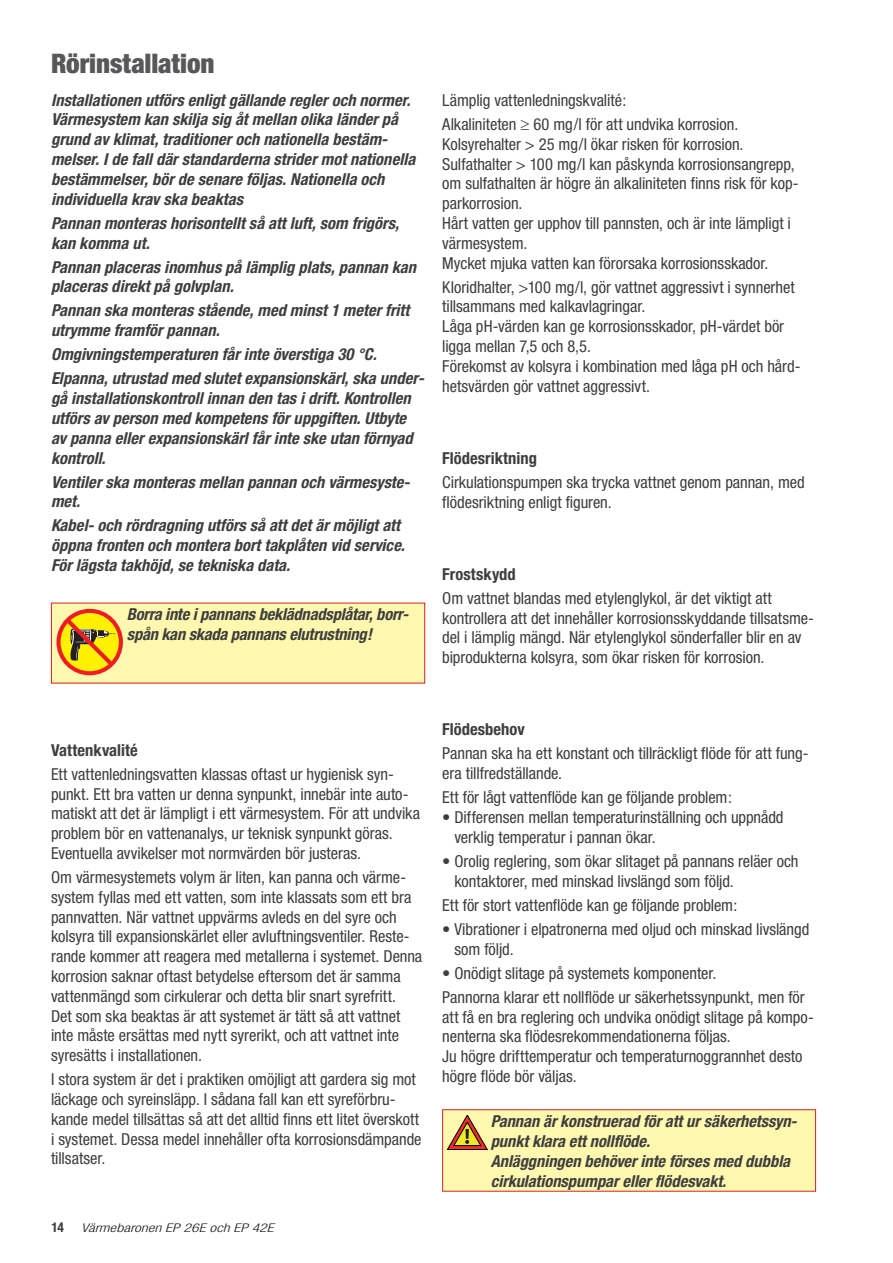
<style>
.page{position:relative;width:893px;height:1263px;background:#fff}
.page>*{position:absolute;margin:0;border:0;box-sizing:border-box;transform-origin:0 0}
.Sidorubrik{font:900 condensed 27px "Helvetica Neue";letter-spacing:-.005em;color:#57585a}
.Brödtext{font:condensed 16.5px/19.8px "Helvetica Neue";letter-spacing:-.005em;color:#3e3e3f}
.Brödtext-2{font:italic 700 condensed 16.5px/19.8px "Helvetica Neue";color:#3e3e3f}
.Styckerubrik{font:700 condensed 16.5px "Helvetica Neue";letter-spacing:.005em;color:#3e3e3f}
.t1{font:700 condensed 13.5px "Helvetica Neue";color:#3e3e3f}
.t2{font:italic 300 condensed 12px "Helvetica Neue";letter-spacing:.005em;color:#231f20;scale:1.3 1}
</style>
<div class="page">
<div style="left:51px;top:603px;width:374px;height:80px;background:#fff8ae"></div>
<div style="left:56px;top:609px;width:67px;height:66px;border:4px solid #ee1d23;border-radius:50%"></div>
<svg style="left:62px;top:614px;width:55px;height:56px;background:#deaf1b"></svg>
<div style="left:443px;top:1110px;width:373px;height:81px;background:#fff8ae"></div>
<svg style="left:447px;top:1115px;width:40px;height:34px"></svg>
<div style="left:442px;top:1109px;width:374px;height:82px;border:1px solid #d1232a"></div>
<p class="Sidorubrik" style="left:51px;top:47px;width:165px">Rörinstallation</p>
<p class="Brödtext-2" style="left:51px;top:90px;width:366px">Installationen utförs enligt gällande regler och normer.<br>Värmesystem kan skilja sig åt mellan olika länder på grund av klimat, traditioner och nationella bestäm&shy;melser. I de fall där standarderna strider mot nationella bestämmelser, bör de senare följas. Nationella och individuella krav ska beaktas</p>
<p class="Brödtext-2" style="left:51px;top:213px;width:349px">Pannan monteras horisontellt så att luft, som frigörs, kan komma ut.</p>
<p class="Brödtext-2" style="left:51px;top:257px;width:367px">Pannan placeras inomhus på lämplig plats, pannan kan placeras direkt på golvplan.</p>
<p class="Brödtext-2" style="left:51px;top:300px;width:360px">Pannan ska monteras stående, med minst 1 meter fritt utrymme framför pannan.</p>
<p class="Brödtext-2" style="left:51px;top:344px;width:327px">Omgivningstemperaturen får inte överstiga 30 °C.</p>
<p class="Brödtext-2" style="left:51px;top:368px;width:375px">Elpanna, utrustad med slutet expansionskärl, ska under&shy;gå installationskontroll innan den tas i drift. Kontrollen utförs av person med kompetens för uppgiften. Utbyte av panna eller expansionskärl får inte ske utan förnyad kontroll.</p>
<p class="Brödtext-2" style="left:51px;top:472px;width:361px">Ventiler ska monteras mellan pannan och värmesyste&shy;met.</p>
<p class="Brödtext-2" style="left:51px;top:515px;width:355px">Kabel- och rördragning utförs så att det är möjligt att öppna fronten och montera bort takplåten vid service.<br>För lägsta takhöjd, se tekniska data.</p>
<p class="Brödtext-2" style="left:127px;top:604px;width:284px">Borra inte i pannans beklädnadsplåtar, borr&shy;spån kan skada pannans elutrustning!</p>
<p class="Brödtext" style="left:442px;top:90px;width:186px">Lämplig vattenledningskvalité:</p>
<p class="Brödtext" style="left:442px;top:114px;width:358px">Alkaliniteten ≥ 60 mg/l för att undvika korrosion.<br>Kolsyrehalter &gt; 25 mg/l ökar risken för korrosion.<br>Sulfathalter &gt; 100 mg/l kan påskynda korrosionsangrepp, om sulfathalten är högre än alkaliniteten finns risk för kop&shy;parkorrosion.<br>Hårt vatten ger upphov till pannsten, och är inte lämpligt i värmesystem.<br>Mycket mjuka vatten kan förorsaka korrosionsskador.</p>
<p class="Brödtext" style="left:442px;top:277px;width:360px">Kloridhalter, &gt;100 mg/l, gör vattnet aggressivt i synnerhet tillsammans med kalkavlagringar.<br>Låga pH-värden kan ge korrosionsskador, pH-värdet bör ligga mellan 7,5 och 8,5.<br>Förekomst av kolsyra i kombination med låga pH och hård&shy;hetsvärden gör vattnet aggressivt.</p>
<p class="Styckerubrik" style="left:442px;top:448px;width:96px">Flödesriktning</p>
<p class="Brödtext" style="left:442px;top:472px;width:364px">Cirkulationspumpen ska trycka vattnet genom pannan, med flödesriktning enligt figuren.</p>
<p class="Styckerubrik" style="left:442px;top:564px;width:75px">Frostskydd</p>
<p class="Brödtext" style="left:442px;top:588px;width:373px">Om vattnet blandas med etylenglykol, är det viktigt att kontrollera att det innehåller korrosionsskyddande tillsatsme&shy;del i lämplig mängd. När etylenglykol sönderfaller blir en av biprodukterna kolsyra, som ökar risken för korrosion.</p>
<p class="Styckerubrik" style="left:51px;top:740px;width:88px">Vattenkvalité</p>
<p class="Brödtext" style="left:51px;top:764px;width:370px">Ett vattenledningsvatten klassas oftast ur hygienisk syn&shy;punkt. Ett bra vatten ur denna synpunkt, innebär inte auto&shy;matiskt att det är lämpligt i ett värmesystem. För att undvika problem bör en vattenanalys, ur teknisk synpunkt göras.<br>Eventuella avvikelser mot normvärden bör justeras.</p>
<p class="Brödtext" style="left:51px;top:867px;width:373px">Om värmesystemets volym är liten, kan panna och värme&shy;system fyllas med ett vatten, som inte klassats som ett bra pannvatten. När vattnet uppvärms avleds en del syre och kolsyra till expansionskärlet eller avluftningsventiler. Reste&shy;rande kommer att reagera med metallerna i systemet. Denna korrosion saknar oftast betydelse eftersom det är samma vattenmängd som cirkulerar och detta blir snart syrefritt.<br>Det som ska beaktas är att systemet är tätt så att vattnet inte måste ersättas med nytt syrerikt, och att vattnet inte syresätts i installationen.</p>
<p class="Brödtext" style="left:51px;top:1069px;width:372px">I stora system är det i praktiken omöjligt att gardera sig mot läckage och syreinsläpp. I sådana fall kan ett syreförbru&shy;kande medel tillsättas så att det alltid finns ett litet överskott i systemet. Dessa medel innehåller ofta korrosionsdämpande tillsatser.</p>
<p class="t1" style="left:51px;top:1219px;width:14px">14</p>
<p class="t2" style="left:81px;top:1221px;width:150px">Värmebaronen EP 26E och EP 42E</p>
<p class="Styckerubrik" style="left:442px;top:719px;width:84px">Flödesbehov</p>
<p class="Brödtext" style="left:442px;top:744px;width:368px">Pannan ska ha ett konstant och tillräckligt flöde för att fung&shy;era tillfredställande.</p>
<p class="Brödtext" style="left:442px;top:787px;width:291px">Ett för lågt vattenflöde kan ge följande problem:</p>
<p class="Brödtext" style="left:454px;top:807px;width:331px;text-indent:-12px">• Differensen mellan temperaturinställning och uppnådd verklig temperatur i pannan ökar.</p>
<p class="Brödtext" style="left:454px;top:851px;width:346px;text-indent:-12px">• Orolig reglering, som ökar slitaget på pannans reläer och kontaktorer, med minskad livslängd som följd.</p>
<p class="Brödtext" style="left:442px;top:895px;width:297px">Ett för stort vattenflöde kan ge följande problem:</p>
<p class="Brödtext" style="left:454px;top:919px;width:356px;text-indent:-12px">• Vibrationer i elpatronerna med oljud och minskad livslängd som följd.</p>
<p class="Brödtext" style="left:442px;top:963px;width:276px">• Onödigt slitage på systemets komponenter.</p>
<p class="Brödtext" style="left:442px;top:987px;width:373px">Pannorna klarar ett nollflöde ur säkerhetssynpunkt, men för att få en bra reglering och undvika onödigt slitage på kompo&shy;nenterna ska flödesrekommendationerna följas.<br>Ju högre drifttemperatur och temperaturnoggrannhet desto högre flöde bör väljas.</p>
<p class="Brödtext-2" style="left:491px;top:1111px;width:308px">Pannan är konstruerad för att ur säkerhetssyn&shy;punkt klara ett nollflöde.<br>Anläggningen behöver inte förses med dubbla cirkulationspumpar eller flödesvakt.</p>
</div>
